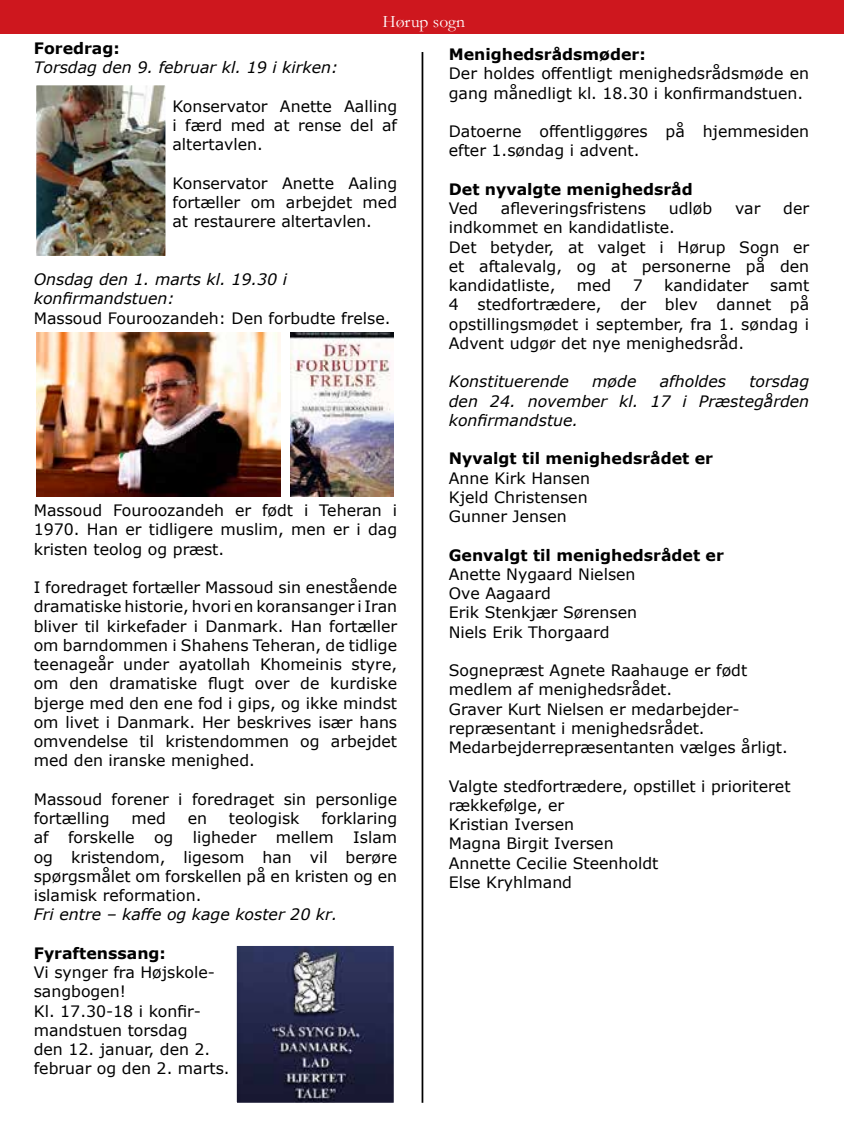
<style>
.page{position:relative;width:844px;height:1141px;background:#fff}
.page>*{position:absolute;margin:0;border:0;box-sizing:border-box;transform-origin:0 0}
.t1{font:17.5px "Garamond";color:#fff}
.t2{font:15.75px/19.2px "Verdana";color:#000}
.t3{font:italic 15.75px/19.2px "Verdana";color:#000}
.t4{font:700 15.75px "Verdana";color:#000}
</style>
<div class="page">
<div style="left:0;top:0;width:843px;height:34px;background:#ce171e"></div>
<hr style="left:421px;top:52px;width:2px;height:1051px;background:#000">
<img style="left:37px;top:86px;width:127px;height:169px">
<div style="left:29px;top:78px;width:143px;height:185px;border:7px solid #fff"></div>
<img style="left:36px;top:332px;width:244px;height:165px">
<img style="left:290px;top:332px;width:103px;height:165px">
<img style="left:238px;top:947px;width:154px;height:155px">
<div style="left:230px;top:939px;width:170px;height:171px;border:7px solid #fff"></div>
<p class="t1" style="left:382px;top:10px;width:84px">Hørup sogn</p>
<p class="t4" style="left:34px;top:37px;width:88px">Foredrag:</p>
<p class="t3" style="left:34px;top:58px;width:306px">Torsdag den 9. februar kl. 19 i kirken:</p>
<p class="t2" style="left:172px;top:96px;width:226px;text-align:justify">Konservator Anette Aalling i færd med at rense del af altertavlen.</p>
<p class="t2" style="left:172px;top:173px;width:226px;text-align:justify">Konservator Anette Aaling fortæller om arbejdet med at restaurere altertavlen.</p>
<p class="t3" style="left:34px;top:270px;width:255px">Onsdag den 1. marts kl. 19.30 i konfirmandstuen:</p>
<p class="t2" style="left:34px;top:308px;width:358px">Massoud Fouroozandeh: Den forbudte frelse.</p>
<p class="t2" style="left:34px;top:501px;width:365px;text-align:justify">Massoud Fouroozandeh er født i Teheran i 1970. Han er tidligere muslim, men er i dag kristen teolog og præst.</p>
<p class="t2" style="left:34px;top:578px;width:365px;text-align:justify">I foredraget fortæller Massoud sin enestående dramatiske historie, hvori en koransanger i Iran bliver til kirkefader i Danmark. Han fortæller om barndommen i Shahens Teheran, de tidlige teenageår under ayatollah Khomeinis styre, om den dramatiske flugt over de kurdiske bjerge med den ene fod i gips, og ikke mindst om livet i Danmark. Her beskrives især hans omvendelse til kristendommen og arbejdet med den iranske menighed.</p>
<p class="t2" style="left:34px;top:789px;width:365px">Massoud forener i foredraget sin personlige fortælling</p>
<p class="t2" style="left:34px;top:809px;width:365px;text-align:justify;text-indent:287px">forklaring af forskelle og ligheder mellem Islam og kristendom, ligesom han vil berøre spørgsmålet om forskellen på en kristen og en islamisk reformation.</p>
<p class="t3" style="left:34px;top:905px;width:305px">Fri entre – kaffe og kage koster 20 kr.</p>
<p class="t4" style="left:34px;top:942px;width:134px">Fyraftenssang:</p>
<p class="t2" style="left:34px;top:963px;width:197px">Vi synger fra Højskole&shy;sangbogen!<br>Kl. 17.30-18 i konfir&shy;mandstuen torsdag<br>den 12. januar, den 2. februar og den 2. marts.</p>
<p class="t2" style="left:131px;top:809px;width:36px">med</p>
<p class="t2" style="left:188px;top:809px;width:21px">en</p>
<p class="t2" style="left:229px;top:809px;width:72px">teologisk</p>
<p class="t4" style="left:448px;top:43px;width:198px">Menighedsrådsmøder:</p>
<p class="t2" style="left:448px;top:64px;width:362px">Der holdes offentligt menighedsrådsmøde en gang månedligt kl. 18.30 i konfirmandstuen.</p>
<p class="t2" style="left:448px;top:122px;width:362px">Datoerne offentliggøres på hjemmesiden efter 1.søndag i advent.</p>
<p class="t4" style="left:448px;top:178px;width:245px">Det nyvalgte menighedsråd</p>
<p class="t2" style="left:448px;top:199px;width:31px">Ved</p>
<p class="t2" style="left:501px;top:199px;width:146px">afleveringsfristens</p>
<p class="t2" style="left:668px;top:199px;width:45px">udløb</p>
<p class="t2" style="left:735px;top:199px;width:27px">var</p>
<p class="t2" style="left:783px;top:199px;width:27px">der</p>
<p class="t2" style="left:448px;top:218px;width:362px">indkommet en kandidatliste.<br>Det betyder, at valget i Hørup Sogn er et aftalevalg, og at personerne på den kandidatliste,</p>
<p class="t2" style="left:576px;top:276px;width:36px">med</p>
<p class="t2" style="left:632px;top:276px;width:12px">7</p>
<p class="t2" style="left:664px;top:276px;width:86px">kandidater</p>
<p class="t2" style="left:448px;top:276px;width:362px;text-align:justify;text-indent:321px">samt 4 stedfortrædere, der blev dannet på opstillingsmødet i september, fra 1. søndag i Advent udgør det nye menighedsråd.</p>
<p class="t3" style="left:448px;top:372px;width:122px">Konstituerende</p>
<p class="t3" style="left:592px;top:372px;width:46px">møde</p>
<p class="t3" style="left:659px;top:372px;width:68px">afholdes</p>
<p class="t3" style="left:448px;top:372px;width:362px;text-align:justify;text-indent:300px">torsdag den 24. november kl. 17 i Præstegården konfirmandstue.</p>
<p class="t4" style="left:448px;top:447px;width:266px">Nyvalgt til menighedsrådet er</p>
<p class="t2" style="left:448px;top:468px;width:143px">Anne Kirk Hansen<br>Kjeld Christensen<br>Gunner Jensen</p>
<p class="t4" style="left:448px;top:544px;width:276px">Genvalgt til menighedsrådet er</p>
<p class="t2" style="left:448px;top:564px;width:190px">Anette Nygaard Nielsen<br>Ove Aagaard<br>Erik Stenkjær Sørensen<br>Niels Erik Thorgaard</p>
<p class="t2" style="left:448px;top:661px;width:340px">Sognepræst Agnete Raahauge er født medlem af menighedsrådet.<br>Graver Kurt Nielsen er medarbejder&shy;repræsentant i menighedsrådet.<br>Medarbejderrepræsentanten vælges årligt.</p>
<p class="t2" style="left:448px;top:776px;width:343px">Valgte stedfortrædere, opstillet i prioriteret rækkefølge, er<br>Kristian Iversen<br>Magna Birgit Iversen<br>Annette Cecilie Steenholdt<br>Else Kryhlmand</p>
</div>
